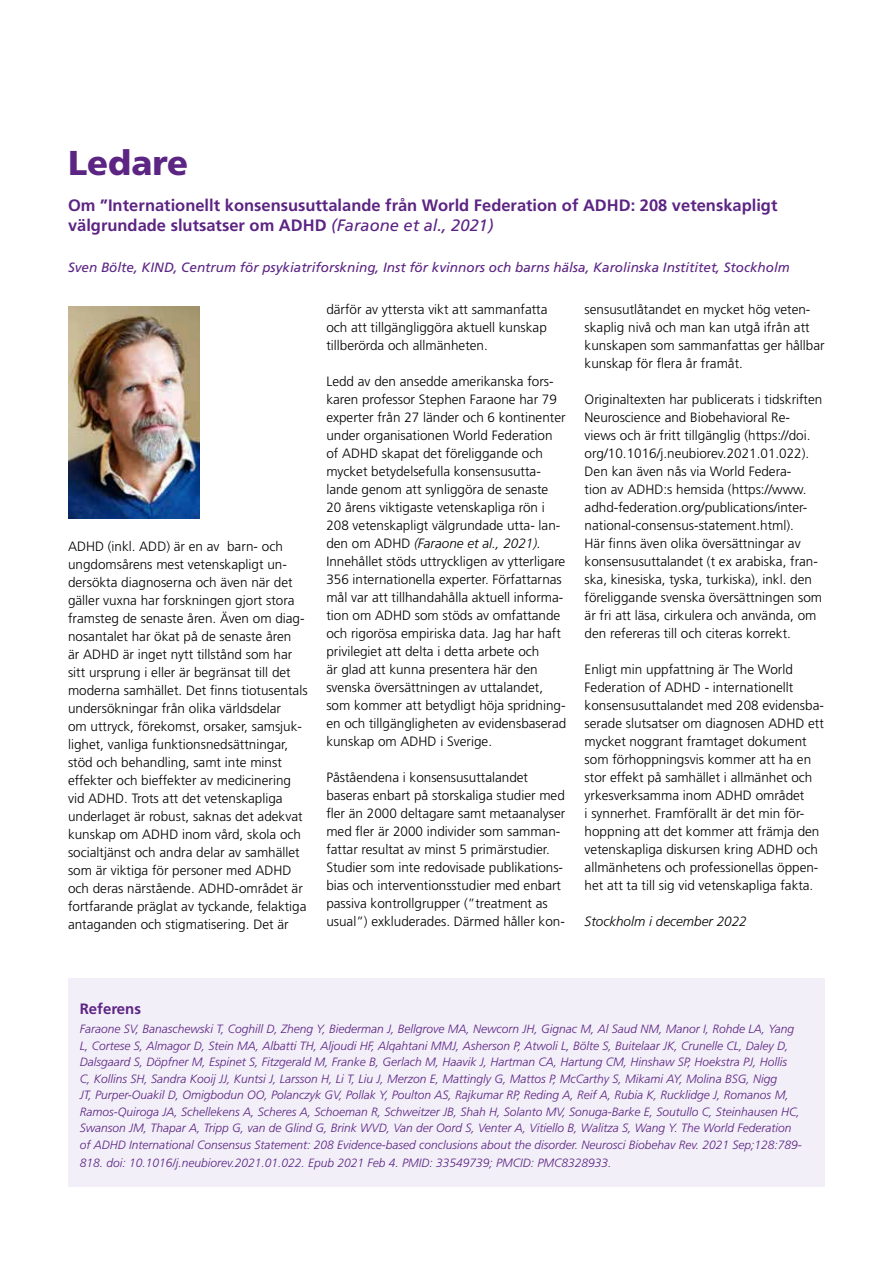
<style>
.page{position:relative;width:893px;height:1263px;background:#fff}
.page>*{position:absolute;margin:0;border:0;box-sizing:border-box;transform-origin:0 0}
.t1{font:900 34.5px "Frutiger LT Std";color:#5c2483}
.t2{font:700 16.5px/19.5px "Frutiger LT Std";color:#5c2483}
.t3{font:700 15px "Frutiger LT Std";color:#5c2483}
.t4{font:300 13.5px/18px "Frutiger LT Std";color:#000}
.t5{font:italic 13.5px "Frutiger LT Std";color:#5c2483}
.t6{font:italic 300 13.5px "Frutiger LT Std";color:#000}
.t7{font:italic 300 12px/16.5px "Frutiger LT Std";color:#5c2483}
.s1{font-weight:400;font-style:italic}
.s2{font-style:italic}
</style>
<div class="page">
<div style="left:68px;top:978px;width:757px;height:208px;background:#f2eff8"></div>
<img style="left:68px;top:306px;width:132px;height:212px">
<h1 class="t1" style="left:68px;top:142px;width:122px">Ledare</h1>
<p class="t2" style="left:68px;top:196px;width:711px">Om ”Internationellt konsensusuttalande från World Federation of ADHD: 208 vetenskapligt välgrundade slutsatser om ADHD <span class="s1">(Faraone et al., 2021)</span></p>
<p class="t5" style="left:68px;top:259px;width:723px">Sven Bölte, KIND, Centrum för psykiatriforskning, Inst för kvinnors och barns hälsa, Karolinska Instititet, Stockholm</p>
<p class="t4" style="left:68px;top:538px;width:241px">ADHD (inkl. ADD) är en av barn- och ungdomsårens mest vetenskapligt un&shy;dersökta diagnoserna och även när det gäller vuxna har forskningen gjort stora framsteg de senaste åren. Även om diag&shy;nosantalet har ökat på de senaste åren<br>är ADHD är inget nytt tillstånd som har sitt ursprung i eller är begränsat till det moderna samhället. Det finns tiotusentals undersökningar från olika världsdelar<br>om uttryck, förekomst, orsaker, samsjuk&shy;lighet, vanliga funktionsnedsättningar, stöd och behandling, samt inte minst effekter och bieffekter av medicinering vid ADHD. Trots att det vetenskapliga underlaget är robust, saknas det adekvat kunskap om ADHD inom vård, skola och socialtjänst och andra delar av samhället som är viktiga för personer med ADHD och deras närstående. ADHD-området är fortfarande präglat av tyckande, felaktiga antaganden och stigmatisering. Det är</p>
<p class="t4" style="left:326px;top:301px;width:223px;text-align:justify">därför av yttersta vikt att sammanfatta och att tillgängliggöra aktuell kunskap tillberörda och allmänheten.</p>
<p class="t4" style="left:326px;top:373px;width:242px">Ledd av den ansedde amerikanska fors&shy;karen professor Stephen Faraone har 79 experter från 27 länder och 6 kontinenter under organisationen World Federation of ADHD skapat det föreliggande och mycket betydelsefulla konsensusutta&shy;lande genom att synliggöra de senaste 20 årens viktigaste vetenskapliga rön i 208 vetenskapligt välgrundade utta- lan&shy;den om ADHD <span class="s2">(Faraone et al., 2021).<br></span>Innehållet stöds uttryckligen av ytterligare 356 internationella experter. Författarnas mål var att tillhandahålla aktuell informa&shy;tion om ADHD som stöds av omfattande och rigorösa empiriska data. Jag har haft privilegiet att delta i detta arbete och<br>är glad att kunna presentera här den svenska översättningen av uttalandet, som kommer att betydligt höja spridning&shy;en och tillgängligheten av evidensbaserad kunskap om ADHD i Sverige.</p>
<p class="t4" style="left:326px;top:768px;width:241px">Påståendena i konsensusuttalandet baseras enbart på storskaliga studier med fler än 2000 deltagare samt metaanalyser med fler är 2000 individer som samman&shy;fattar resultat av minst 5 primärstudier.<br>Studier som inte redovisade publikations&shy;bias och interventionsstudier med enbart passiva kontrollgrupper (”treatment as usual”) exkluderades. Därmed håller kon-</p>
<p class="t4" style="left:585px;top:300px;width:242px">sensusutlåtandet en mycket hög veten&shy;skaplig nivå och man kan utgå ifrån att kunskapen som sammanfattas ger hållbar kunskap för flera år framåt.</p>
<p class="t4" style="left:585px;top:390px;width:239px">Originaltexten har publicerats i tidskriften Neuroscience and Biobehavioral Re&shy;views och är fritt tillgänglig (https://doi. org/10.1016/j.neubiorev.2021.01.022).<br>Den kan även nås via World Federa-<br>tion av ADHD:s hemsida (https://www. adhd-federation.org/publications/inter&shy;national-consensus-statement.html).<br>Här finns även olika översättningar av konsensusuttalandet (t ex arabiska, fran&shy;ska, kinesiska, tyska, turkiska), inkl. den föreliggande svenska översättningen som är fri att läsa, cirkulera och använda, om den refereras till och citeras korrekt.</p>
<p class="t4" style="left:585px;top:660px;width:241px">Enligt min uppfattning är The World Federation of ADHD - internationellt konsensusuttalandet med 208 evidensba&shy;serade slutsatser om diagnosen ADHD ett mycket noggrant framtaget dokument som förhoppningsvis kommer att ha en stor effekt på samhället i allmänhet och yrkesverksamma inom ADHD området<br>i synnerhet. Framförallt är det min för&shy;hoppning att det kommer att främja den vetenskapliga diskursen kring ADHD och allmänhetens och professionellas öppen&shy;het att ta till sig vid vetenskapliga fakta.</p>
<p class="t6" style="left:585px;top:913px;width:164px">Stockholm i december 2022</p>
<p class="t3" style="left:80px;top:1000px;width:63px">Referens</p>
<p class="t7" style="left:80px;top:1021px;width:723px">Faraone SV, Banaschewski T, Coghill D, Zheng Y, Biederman J, Bellgrove MA, Newcorn JH, Gignac M, Al Saud NM, Manor I, Rohde LA, Yang L, Cortese S, Almagor D, Stein MA, Albatti TH, Aljoudi HF, Alqahtani MMJ, Asherson P, Atwoli L, Bölte S, Buitelaar JK, Crunelle CL, Daley D, Dalsgaard S, Döpfner M, Espinet S, Fitzgerald M, Franke B, Gerlach M, Haavik J, Hartman CA, Hartung CM, Hinshaw SP, Hoekstra PJ, Hollis<br>C, Kollins SH, Sandra Kooij JJ, Kuntsi J, Larsson H, Li T, Liu J, Merzon E, Mattingly G, Mattos P, McCarthy S, Mikami AY, Molina BSG, Nigg<br>JT, Purper-Ouakil D, Omigbodun OO, Polanczyk GV, Pollak Y, Poulton AS, Rajkumar RP, Reding A, Reif A, Rubia K, Rucklidge J, Romanos M, Ramos-Quiroga JA, Schellekens A, Scheres A, Schoeman R, Schweitzer JB, Shah H, Solanto MV, Sonuga-Barke E, Soutullo C, Steinhausen HC, Swanson JM, Thapar A, Tripp G, van de Glind G, Brink WVD, Van der Oord S, Venter A, Vitiello B, Walitza S, Wang Y. The World Federation of ADHD International Consensus Statement: 208 Evidence-based conclusions about the disorder. Neurosci Biobehav Rev. 2021 Sep;128:789-</p>
<p class="t7" style="left:80px;top:1155px;width:533px">818. doi: 10.1016/j.neubiorev.2021.01.022. Epub 2021 Feb 4. PMID: 33549739; PMCID: PMC8328933.</p>
</div>
